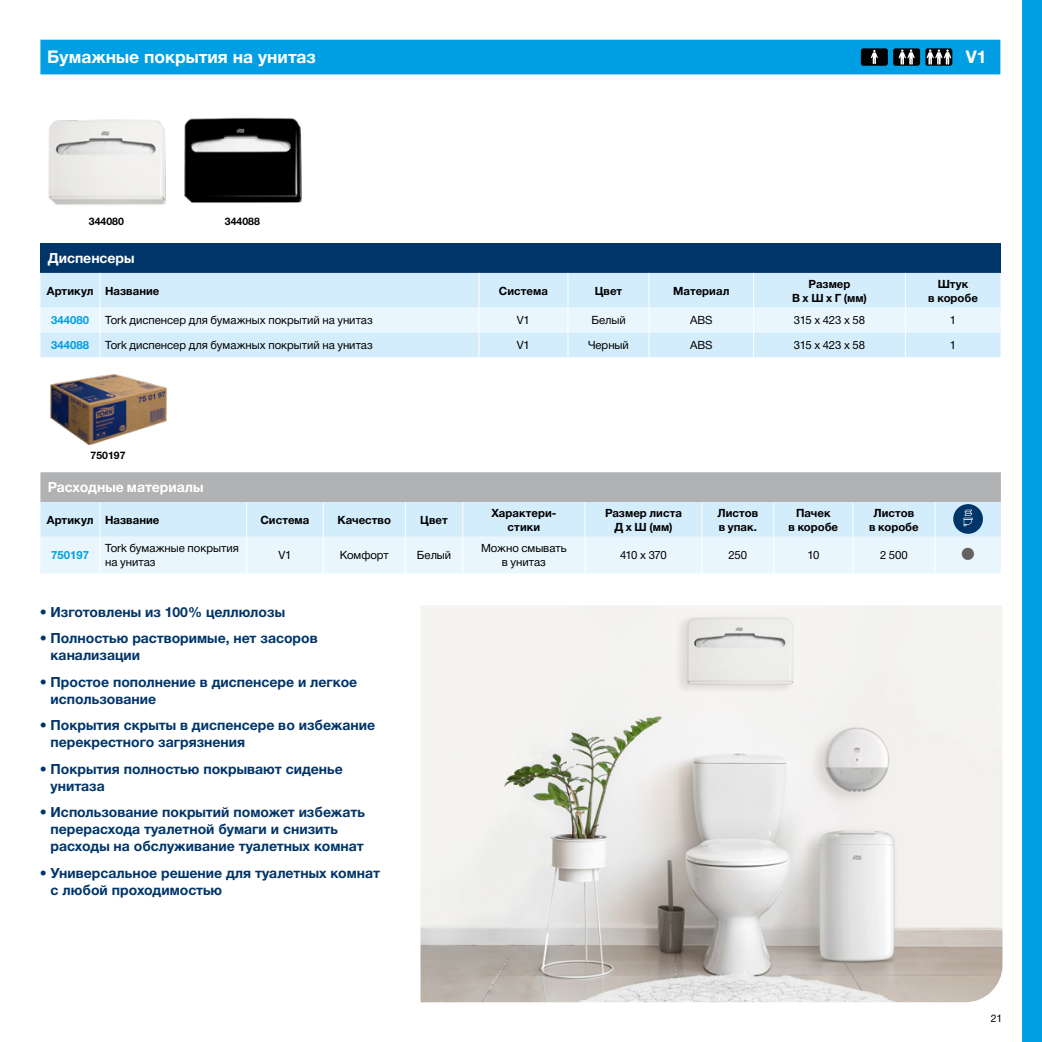
<style>
.page{position:relative;width:1042px;height:1042px;background:#fff}
.page>*{position:absolute;margin:0;border:0;box-sizing:border-box;transform-origin:0 0}
.t1{font:34.12px "Helvetica Neue Cyr";color:#626261}
.t2{font:700 17.5px "Helvetica Neue Cyr";color:#fff}
.t3{font:700 14px/16.8px "Helvetica Neue Cyr";color:#003569}
.t4{font:700 14px "Helvetica Neue Cyr";color:#fff}
.t5{font:11.38px/13.7px "Helvetica Neue Cyr";letter-spacing:-.005em;color:#000}
.t6{font:700 11.38px/13.7px "Helvetica Neue Cyr";color:#000;text-align:center}
.t7{font:700 11.38px "Helvetica Neue Cyr";color:#009ee3}
.t8{font:700 10.5px "Helvetica Neue Cyr";color:#000}
.t9{font:10.5px "Helvetica Neue Cyr";color:#000}
</style>
<div class="page">
<img style="left:50px;top:374px;width:117px;height:72px">
<div style="left:40px;top:40px;width:960px;height:34px;background:#009ee3"></div>
<svg style="left:40px;top:472px;width:961px;height:101px"></svg>
<img style="left:184px;top:117px;width:118px;height:86px">
<img style="left:48px;top:119px;width:118px;height:86px">
<div style="left:40px;top:243px;width:960px;height:30px;background:#003569"></div>
<div style="left:40px;top:273px;width:960px;height:35px;background:#d4edfc"></div>
<hr style="left:100px;top:273px;width:1px;height:35px;background:#fff">
<hr style="left:479px;top:273px;width:1px;height:35px;background:#fff">
<hr style="left:567px;top:273px;width:1px;height:35px;background:#fff">
<hr style="left:649px;top:273px;width:1px;height:35px;background:#fff">
<hr style="left:753px;top:273px;width:1px;height:35px;background:#fff">
<hr style="left:905px;top:273px;width:1px;height:35px;background:#fff">
<svg style="left:40px;top:308px;width:960px;height:49px"></svg>
<div style="left:1022px;top:0;width:20px;height:1042px;background:#009ee3"></div>
<img style="left:420px;top:605px;width:582px;height:397px">
<p class="t2" style="left:47px;top:47px;width:270px">Бумажные покрытия на унитаз</p>
<p class="t2" style="left:966px;top:47px;width:22px">V1</p>
<p class="t8" style="left:89px;top:215px;width:37px">344080</p>
<p class="t8" style="left:225px;top:215px;width:37px">344088</p>
<p class="t4" style="left:48px;top:250px;width:88px">Диспенсеры</p>
<p class="t6" style="left:47px;top:284px;width:114px">Артикул Название</p>
<p class="t6" style="left:499px;top:284px;width:50px">Система</p>
<p class="t6" style="left:595px;top:284px;width:29px">Цвет</p>
<p class="t6" style="left:673px;top:284px;width:58px">Материал</p>
<p class="t6" style="left:792px;top:277px;width:76px">Размер<br>В x Ш x Г (мм)</p>
<p class="t6" style="left:928px;top:277px;width:51px">Штук<br>в коробе</p>
<p class="t7" style="left:51px;top:314px;width:39px">344080</p>
<p class="t5" style="left:105px;top:313px;width:269px">Tork диспенсер для бумажных покрытий на унитаз</p>
<p class="t5" style="left:517px;top:313px;width:14px">V1</p>
<p class="t5" style="left:591px;top:313px;width:36px">Белый</p>
<p class="t5" style="left:690px;top:313px;width:24px">ABS</p>
<p class="t5" style="left:794px;top:313px;width:73px">315 x 423 x 58</p>
<p class="t5" style="left:950px;top:313px;width:8px">1</p>
<p class="t7" style="left:51px;top:339px;width:39px">344088</p>
<p class="t5" style="left:105px;top:338px;width:269px">Tork диспенсер для бумажных покрытий на унитаз</p>
<p class="t5" style="left:517px;top:338px;width:14px">V1</p>
<p class="t5" style="left:588px;top:338px;width:42px">Черный</p>
<p class="t5" style="left:690px;top:338px;width:24px">ABS</p>
<p class="t5" style="left:794px;top:338px;width:73px">315 x 423 x 58</p>
<p class="t5" style="left:950px;top:338px;width:8px">1</p>
<p class="t8" style="left:91px;top:450px;width:37px">750197</p>
<p class="t4" style="left:48px;top:479px;width:157px">Расходные материалы</p>
<p class="t6" style="left:47px;top:513px;width:114px">Артикул Название</p>
<p class="t6" style="left:260px;top:513px;width:50px">Система</p>
<p class="t6" style="left:337px;top:513px;width:55px">Качество</p>
<p class="t6" style="left:420px;top:513px;width:29px">Цвет</p>
<p class="t6" style="left:491px;top:506px;width:67px">Характери&shy;стики</p>
<p class="t6" style="left:605px;top:506px;width:78px">Размер листа<br>Д x Ш (мм)</p>
<p class="t6" style="left:717px;top:506px;width:42px;text-align:left">Листов в упак.</p>
<p class="t6" style="left:788px;top:506px;width:51px">Пачек<br>в коробе</p>
<p class="t6" style="left:869px;top:506px;width:51px">Листов в коробе</p>
<p class="t7" style="left:51px;top:549px;width:39px">750197</p>
<p class="t5" style="left:105px;top:541px;width:135px">Tork бумажные покрытия на унитаз</p>
<p class="t5" style="left:278px;top:548px;width:14px">V1</p>
<p class="t5" style="left:340px;top:548px;width:51px">Комфорт</p>
<p class="t5" style="left:417px;top:548px;width:36px">Белый</p>
<p class="t5" style="left:481px;top:541px;width:87px;text-align:center">Можно смывать в унитаз</p>
<p class="t5" style="left:620px;top:548px;width:48px">410 x 370</p>
<p class="t5" style="left:728px;top:548px;width:20px">250</p>
<p class="t5" style="left:807px;top:548px;width:14px">10</p>
<p class="t5" style="left:880px;top:548px;width:29px">2 500</p>
<h1 class="t1" style="left:959px;top:535px;width:19px">•</h1>
<p class="t3" style="left:40px;top:603px;width:247px">• Изготовлены из 100% целлюлозы</p>
<p class="t3" style="left:51px;top:630px;width:269px;text-indent:-11px">• Полностью растворимые, нет засоров канализации</p>
<p class="t3" style="left:51px;top:673px;width:308px;text-indent:-11px">• Простое пополнение в диспенсере и легкое использование</p>
<p class="t3" style="left:51px;top:717px;width:326px;text-indent:-11px">• Покрытия скрыты в диспенсере во избежание перекрестного загрязнения</p>
<p class="t3" style="left:51px;top:761px;width:294px;text-indent:-11px">• Покрытия полностью покрывают сиденье унитаза</p>
<p class="t3" style="left:51px;top:804px;width:316px;text-indent:-11px">• Использование покрытий поможет избежать перерасхода туалетной бумаги и снизить расходы на обслуживание туалетных комнат</p>
<p class="t3" style="left:51px;top:864px;width:331px;text-indent:-11px">• Универсальное решение для туалетных комнат с любой проходимостью</p>
<p class="t9" style="left:990px;top:1012px;width:13px">21</p>
</div>
